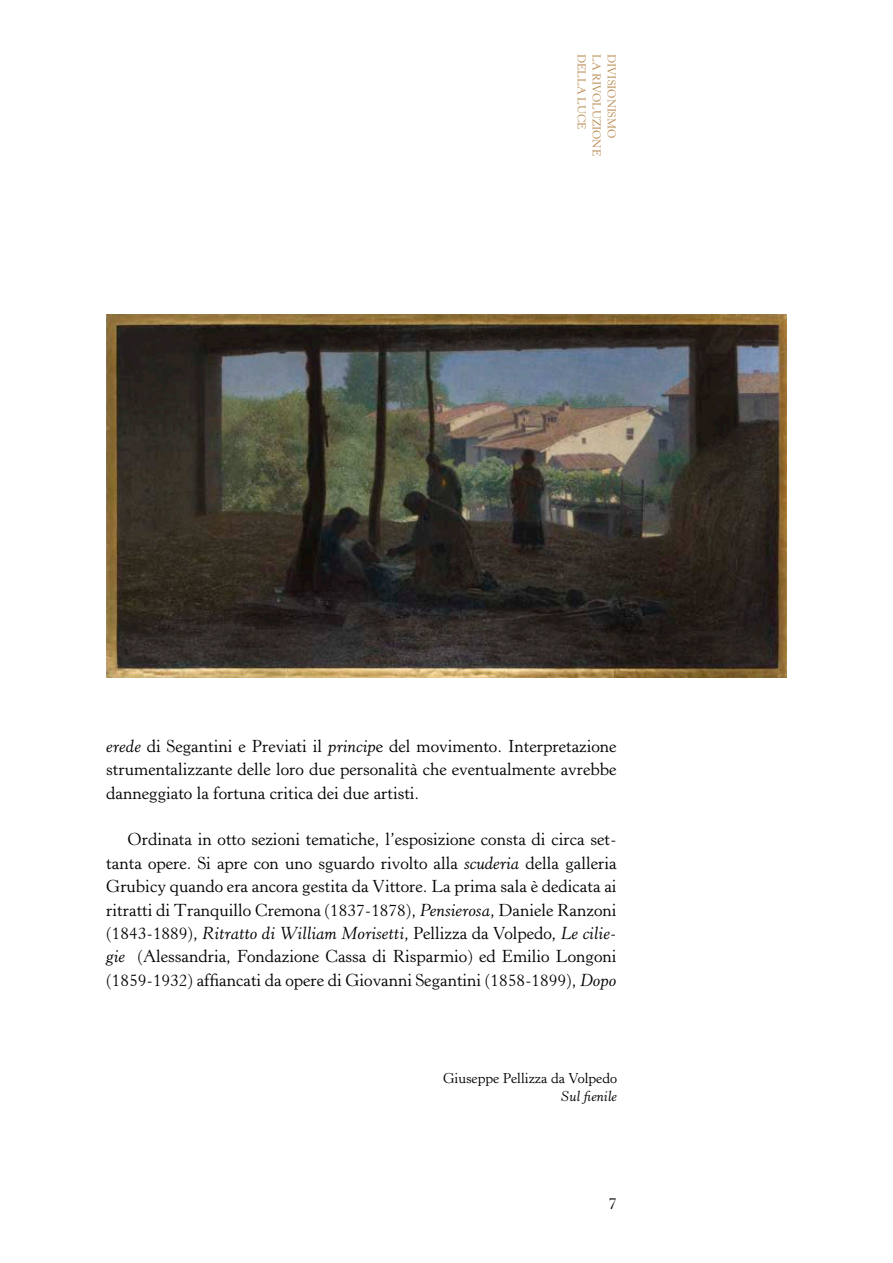
<style>
.page{position:relative;width:893px;height:1263px;background:#fff}
.page>*{position:absolute;margin:0;border:0;box-sizing:border-box;transform-origin:0 0}
.t1{font:17.25px/23.4px "Horley OSMT";color:#000;text-align:justify}
.t2{font:16.5px "Horley OSMT";color:#000}
.t3{font:14.25px "Horley OSMT";color:#000}
.t4{font:italic 14.25px "Horley OSMT";color:#000}
.t5{font:11.25px "Horley OSMT";color:#b48447}
.s1{font-style:italic}
</style>
<div class="page">
<img style="left:106px;top:315px;width:681px;height:363px">
<p class="t5" style="left:588px;top:54px;width:77px;rotate:90deg">DELLA LUCE</p>
<p class="t5" style="left:603px;top:54px;width:103px;rotate:90deg">LA RIVOLUZIONE</p>
<p class="t5" style="left:618px;top:54px;width:85px;rotate:90deg">DIVISIONISMO</p>
<p class="t1" style="left:106px;top:734px;width:512px"><span class="s1">erede</span> di Segantini e Previati il <span class="s1">princip</span>e del movimento. Interpretazione strumentalizzante delle loro due personalità che eventualmente avrebbe danneggiato la fortuna critica dei due artisti.</p>
<p class="t1" style="left:106px;top:828px;width:512px;text-indent:21px">Ordinata in otto sezioni tematiche, l’esposizione consta di circa set&shy;tanta opere. Si apre con uno sguardo rivolto alla <span class="s1">scuderia</span> della galleria Grubicy quando era ancora gestita da Vittore. La prima sala è dedicata ai ritratti di Tranquillo Cremona (1837-1878), <span class="s1">Pensierosa</span>, Daniele Ranzoni (1843-1889), <span class="s1">Ritratto di William Morisetti</span>, Pellizza da Volpedo, <span class="s1">Le cilie&shy;gie</span> (Alessandria, Fondazione Cassa di Risparmio) ed Emilio Longoni (1859-1932) affiancati da opere di Giovanni Segantini (1858-1899), <span class="s1">Dopo</span></p>
<p class="t3" style="left:443px;top:1070px;width:176px">Giuseppe Pellizza da Volpedo</p>
<p class="t4" style="left:561px;top:1088px;width:58px">Sul fienile</p>
<p class="t2" style="left:608px;top:1193px;width:10px">7</p>
</div>
